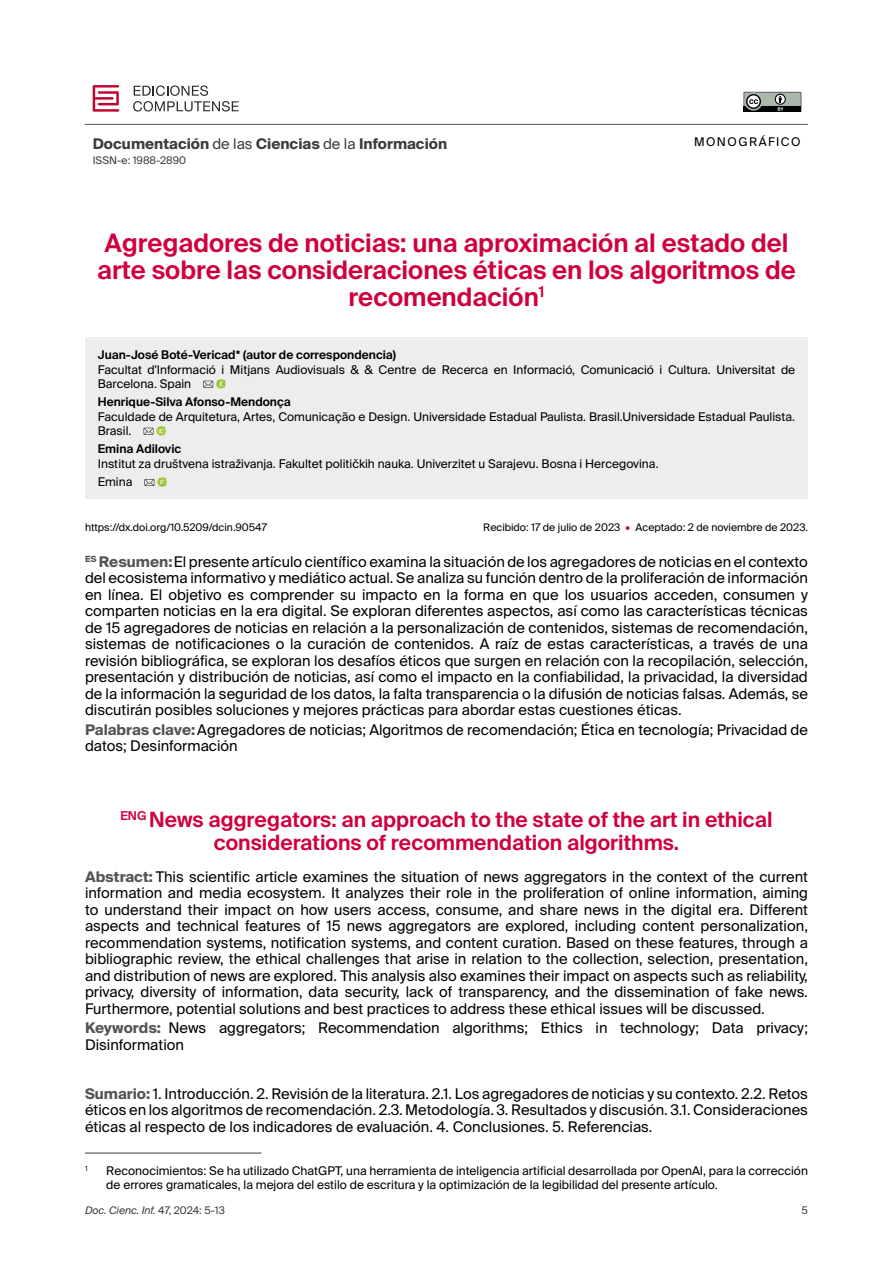
<style>
.page{position:relative;width:893px;height:1263px;background:#fff}
.page>*{position:absolute;margin:0;border:0;box-sizing:border-box;transform-origin:0 0}
._000-Título_original{font:600 25.5px/27px "Suisse Intl";color:#cf003d;text-align:center}
._000-Título_traducid{font:600 21px/22.5px "Suisse Intl";color:#cf003d;text-align:center}
._000_Resumen_abstrac{font:14.7px/16.5px "Suisse Intl";color:#000;text-align:justify}
._000_SUMARIO{font:14.7px/16.5px "Suisse Intl";color:#000;text-align:justify}
._000-Palabras_clave{font:14.7px/16.5px "Suisse Intl";color:#000}
.t1{font:700 14.7px "Suisse Intl";color:#3c3c3b}
._000-CARGO{font:12px/14.2px "Suisse Intl";color:#000}
._000-Notas_al_pie{font:12px/13.5px "Suisse Intl";color:#000}
._000-Autor{font:600 12px "Suisse Intl";color:#000}
._000-Notas_al_pie-2{font:12px "Suisse Intl";letter-spacing:.12em;color:#000}
._000-LINEA_DOI{font:10.5px "Suisse Intl";color:#000}
.t2{font:italic 10.5px "Suisse Intl";color:#3c3c3b}
.t3{font:10.5px "Suisse Intl";color:#3c3c3b}
._000-Notas_al_pie-3{font:7.05px "Suisse Intl";color:#000}
.s1{font-weight:400}
.s2{color:#cf003d}
.s3{font-weight:700;color:#555454}
.s4{font-style:normal}
</style>
<div class="page">
<hr style="left:85px;top:1153px;width:176px;height:1px;background:#3c3c3b">
<div style="left:85px;top:337px;width:723px;height:162px;background:#ededed"></div>
<svg style="left:203px;top:379px;width:23px;height:10px"></svg>
<svg style="left:144px;top:426px;width:22px;height:10px"></svg>
<svg style="left:145px;top:477px;width:22px;height:10px"></svg>
<hr style="left:85px;top:124px;width:723px;height:1px;background:#575756">
<svg style="left:744px;top:92px;width:57px;height:20px"></svg>
<svg style="left:93px;top:85px;width:26px;height:26px"></svg>
<svg style="left:133px;top:85px;width:106px;height:26px"></svg>
<p class="t1" style="left:93px;top:135px;width:356px">Documentación <span class="s1">de las</span> Ciencias <span class="s1">de la</span> Información</p>
<p class="t3" style="left:93px;top:154px;width:95px">ISSN-e: 1988-2890</p>
<p class="_000-Notas_al_pie-2" style="left:694px;top:135px;width:108px">MONOGRÁFICO</p>
<p class="_000-Título_original" style="left:97px;top:229px;width:700px">Agregadores de noticias: una aproximación al estado del arte sobre las consideraciones éticas en los algoritmos de recomendación<sup>1</sup></p>
<p class="_000-Autor" style="left:98px;top:348px;width:300px">Juan-José Boté-Vericad* (autor de correspondencia)</p>
<p class="_000-CARGO" style="left:98px;top:362px;width:699px">Facultat d'Informació i Mitjans Audiovisuals &amp; &amp; Centre de Recerca en Informació, Comunicació i Cultura. Universitat de<br>Barcelona. Spain</p>
<p class="_000-Autor" style="left:98px;top:395px;width:194px">Henrique-Silva Afonso-Mendonça</p>
<p class="_000-CARGO" style="left:98px;top:409px;width:699px">Faculdade de Arquitetura, Artes, Comunicação e Design. Universidade Estadual Paulista. Brasil.Universidade Estadual Paulista.<br>Brasil.</p>
<p class="_000-Autor" style="left:98px;top:442px;width:85px">Emina Adilovic</p>
<p class="_000-CARGO" style="left:98px;top:456px;width:562px">Institut za društvena istraživanja. Fakultet političkih nauka. Univerzitet u Sarajevu. Bosna i Hercegovina.</p>
<p class="_000-CARGO" style="left:98px;top:475px;width:36px">Emina</p>
<p class="_000-LINEA_DOI" style="left:85px;top:521px;width:184px">https://dx.doi.org/10.5209/dcin.90547</p>
<p class="_000-LINEA_DOI" style="left:483px;top:521px;width:326px">Recibido: 17 de julio de 2023 <span class="s2">•</span> Aceptado: 2 de noviembre de 2023.</p>
<p class="_000_Resumen_abstrac" style="left:85px;top:553px;width:724px"><sup>ES</sup> <span class="s3">Resumen:</span>El presente artículo científico examina la situación de los agregadores de noticias en el contexto del ecosistema informativo y mediático actual. Se analiza su función dentro de la proliferación de información en línea. El objetivo es comprender su impacto en la forma en que los usuarios acceden, consumen y comparten noticias en la era digital. Se exploran diferentes aspectos, así como las características técnicas de 15 agregadores de noticias en relación a la personalización de contenidos, sistemas de recomendación, sistemas de notificaciones o la curación de contenidos. A raíz de estas características, a través de una revisión bibliográfica, se exploran los desafíos éticos que surgen en relación con la recopilación, selección, presentación y distribución de noticias, así como el impacto en la confiabilidad, la privacidad, la diversidad de la información la seguridad de los datos, la falta transparencia o la difusión de noticias falsas. Además, se discutirán posibles soluciones y mejores prácticas para abordar estas cuestiones éticas.</p>
<p class="_000-Palabras_clave" style="left:85px;top:721px;width:724px"><span class="s3">Palabras clave:</span>Agregadores de noticias; Algoritmos de recomendación; Ética en tecnología; Privacidad de datos; Desinformación</p>
<p class="_000-Título_traducid" style="left:120px;top:809px;width:654px"><sup>ENG</sup> News aggregators: an approach to the state of the art in ethical considerations of recommendation algorithms.</p>
<p class="_000_Resumen_abstrac" style="left:85px;top:868px;width:724px"><span class="s3">Abstract:</span> This scientific article examines the situation of news aggregators in the context of the current information and media ecosystem. It analyzes their role in the proliferation of online information, aiming to understand their impact on how users access, consume, and share news in the digital era. Different aspects and technical features of 15 news aggregators are explored, including content personalization, recommendation systems, notification systems, and content curation. Based on these features, through a bibliographic review, the ethical challenges that arise in relation to the collection, selection, presentation, and distribution of news are explored. This analysis also examines their impact on aspects such as reliability, privacy, diversity of information, data security, lack of transparency, and the dissemination of fake news.<br>Furthermore, potential solutions and best practices to address these ethical issues will be discussed.</p>
<p class="_000-Palabras_clave" style="left:85px;top:1020px;width:724px"><span class="s3">Keywords:</span> News aggregators; Recommendation algorithms; Ethics in technology; Data privacy;<br>Disinformation</p>
<p class="_000_SUMARIO" style="left:85px;top:1085px;width:724px"><span class="s3">Sumario:</span> 1. Introducción. 2. Revisión de la literatura. 2.1. Los agregadores de noticias y su contexto. 2.2. Retos éticos en los algoritmos de recomendación. 2.3. Metodología. 3. Resultados y discusión. 3.1. Consideraciones éticas al respecto de los indicadores de evaluación. 4. Conclusiones. 5. Referencias.</p>
<p class="_000-Notas_al_pie-3" style="left:85px;top:1164px;width:4px">1</p>
<p class="_000-Notas_al_pie" style="left:106px;top:1164px;width:703px">Reconocimientos: Se ha utilizado ChatGPT, una herramienta de inteligencia artificial desarrollada por OpenAI, para la corrección de errores gramaticales, la mejora del estilo de escritura y la optimización de la legibilidad del presente artículo.</p>
<p class="t2" style="left:85px;top:1204px;width:141px">Doc. Cienc. Inf. <span class="s4">47, 2024: 5-13</span></p>
<p class="t3" style="left:802px;top:1204px;width:8px">5</p>
</div>
